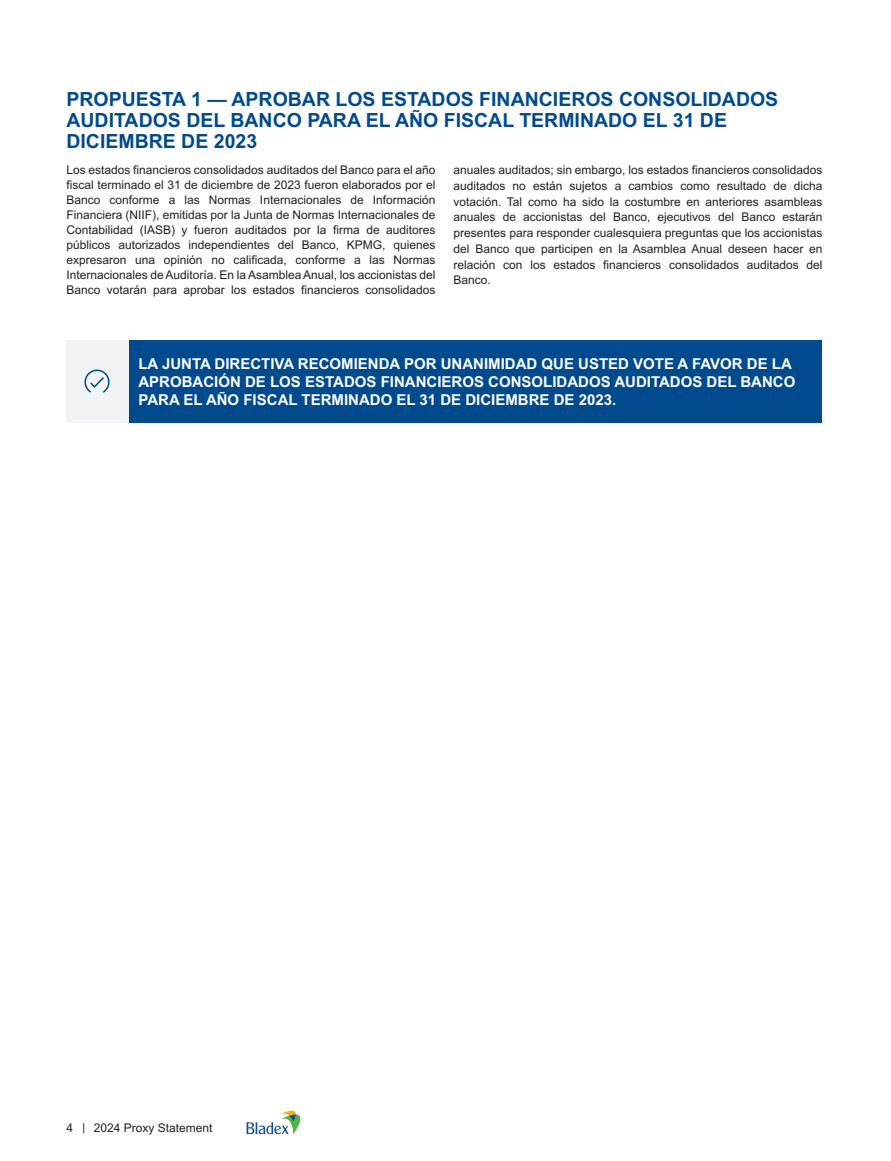
<style>
.page{position:relative;width:891px;height:1161px;background:#fff}
.page>*{position:absolute;margin:0;border:0;box-sizing:border-box;transform-origin:0 0}
.t1{font:700 19.5px/21px "Arial";color:#004a8d}
.t2{font:700 15px/18px "Arial";color:#fff}
.t3{font:12px/15px "Arial";color:#231f20;text-align:justify}
.s1{font-family:"Avant Garde"}
</style>
<div class="page">
<div style="left:66px;top:341px;width:63px;height:82px;background:#f2f3f4"></div>
<div style="left:129px;top:341px;width:693px;height:82px;background:#004a8d"></div>
<svg style="left:84px;top:370px;width:26px;height:23px"></svg>
<svg style="left:246px;top:1111px;width:54px;height:23px"></svg>
<h1 class="t1" style="left:66px;top:90px;width:713px">PROPUESTA 1 — APROBAR LOS ESTADOS FINANCIEROS CONSOLIDADOS<br>AUDITADOS DEL BANCO PARA EL AÑO FISCAL TERMINADO EL 31 DE<br>DICIEMBRE DE 2023</h1>
<p class="t3" style="left:66px;top:163px;width:371px">Los estados financieros consolidados auditados del Banco para el año fiscal terminado el 31 de diciembre de 2023 fueron elaborados por el Banco conforme a las Normas Internacionales de Información Financiera (NIIF), emitidas por la Junta de Normas Internacionales de Contabilidad (IASB) y fueron auditados por la firma de auditores públicos autorizados independientes del Banco, KPMG, quienes expresaron una opinión no calificada, conforme a las Normas Internacionales de Auditoría. En la Asamblea Anual, los accionistas del Banco votarán para aprobar los estados financieros consolidados</p>
<p class="t3" style="left:453px;top:163px;width:371px;line-height:15.8px">anuales auditados; sin embargo, los estados financieros consolidados auditados no están sujetos a cambios como resultado de dicha votación. Tal como ha sido la costumbre en anteriores asambleas anuales de accionistas del Banco, ejecutivos del Banco estarán presentes para responder cualesquiera preguntas que los accionistas del Banco que participen en la Asamblea Anual deseen hacer en relación con los estados financieros consolidados auditados del Banco.</p>
<p class="t2" style="left:138px;top:356px;width:658px">LA JUNTA DIRECTIVA RECOMIENDA POR UNANIMIDAD QUE USTED VOTE A FAVOR DE LA<br>APROBACIÓN DE LOS ESTADOS FINANCIEROS CONSOLIDADOS AUDITADOS DEL BANCO<br>PARA EL AÑO FISCAL TERMINADO EL 31 DE DICIEMBRE DE 2023.</p>
<p class="t3" style="left:66px;top:1121px;width:148px">4 <span class="s1">|</span> 2024 Proxy Statement</p>
</div>
